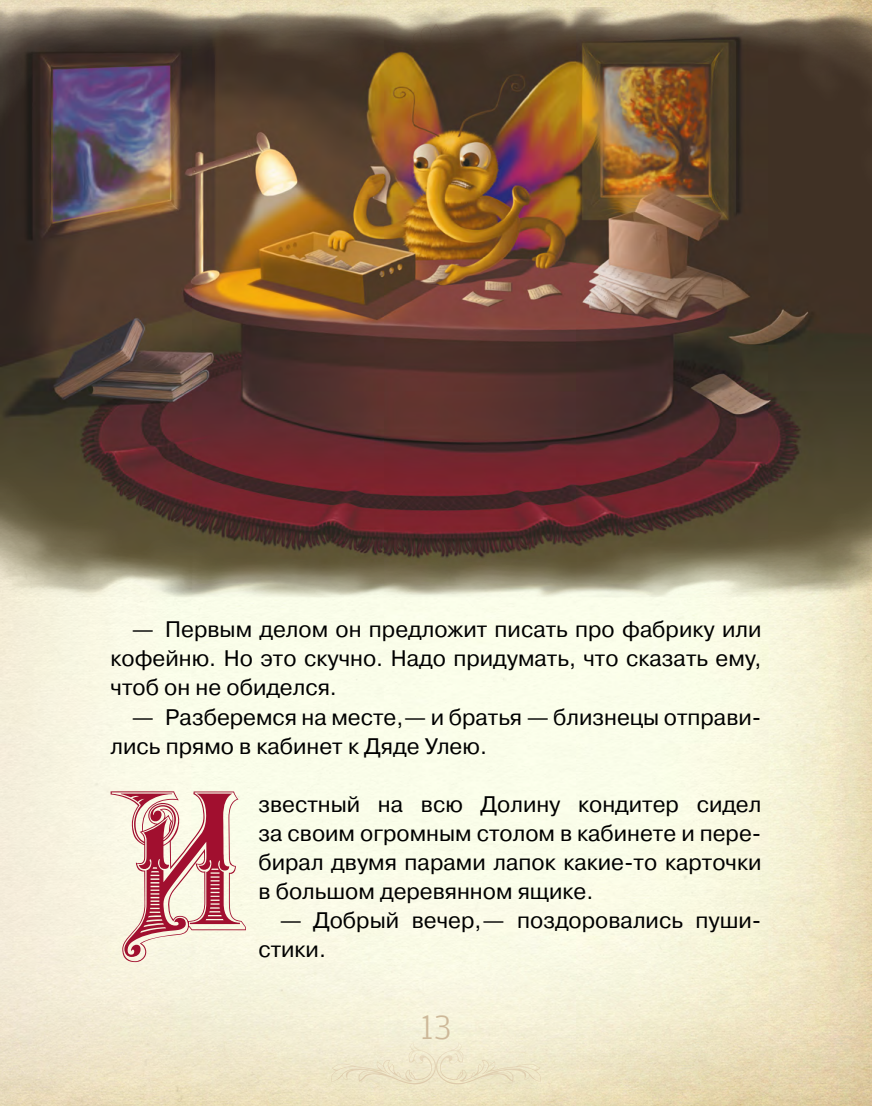
<style>
.page{position:relative;width:872px;height:1106px;background:#fff}
.page>*{position:absolute;margin:0;border:0;box-sizing:border-box;transform-origin:0 0}
.t1{font:146.7px "English Rose";color:#a10f2f}
.t2{font:300 36px "Amplitude";color:#cdb899}
.t3{font:22.5px/29.1px "Pragmatica C";color:#000;text-align:justify}
</style>
<div class="page">
<svg style="left:331px;top:1042px;width:210px;height:43px;background:#eee6ca"></svg>
<img style="left:0;top:8px;width:872px;height:590px">
<p class="t3" style="left:111px;top:615px;width:652px;text-indent:21px">— Первым делом он предложит писать про фабрику или кофейню. Но это скучно. Надо придумать, что сказать ему, чтоб он не обиделся.</p>
<p class="t3" style="left:111px;top:702px;width:652px;text-indent:21px">— Разберемся на месте,— и братья — близнецы отправи&shy;лись прямо в кабинет к Дяде Улею.</p>
<h1 class="t1" style="left:110px;top:760px;width:139px">И</h1>
<p class="t3" style="left:258px;top:789px;width:504px">звестный на всю Долину кондитер сидел за своим огромным столом в кабинете и пере&shy;бирал двумя парами лапок какие-то карточки в большом деревянном ящике.</p>
<p class="t3" style="left:258px;top:905px;width:504px;text-indent:21px">— Добрый вечер,— поздоровались пуши&shy;стики.</p>
<h2 class="t2" style="left:420px;top:1006px;width:32px">13</h2>
</div>
